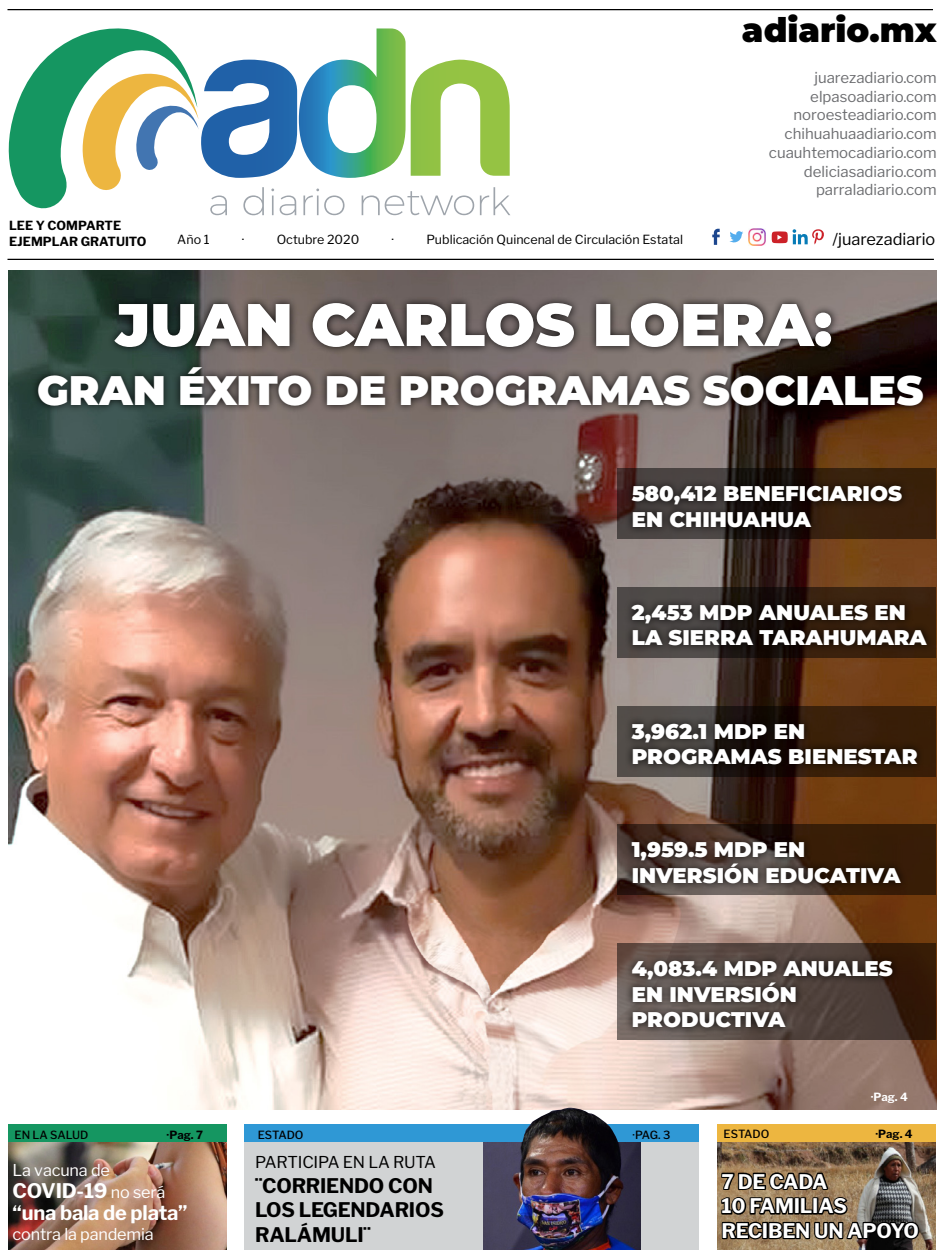
<style>
.page{position:relative;width:945px;height:1260px;background:#fff}
.page>*{position:absolute;margin:0;border:0;box-sizing:border-box;transform-origin:0 0}
.t1{font:900 60px "Montserrat";color:#fff}
.t2{font:900 41.25px "Montserrat";color:#fff}
.t3{font:900 33.75px "Montserrat";color:#000}
.t4{font:900 21.25px/25.5px "Montserrat";color:#fff}
.t5{font:700 20px/24.6px "Libre Franklin";letter-spacing:-.01em;color:#fff}
.t6{font:700 20px/24.6px "Libre Franklin";letter-spacing:-.01em;color:#000}
.t7{font:16.38px "Libre Franklin";color:#000}
.t8{font:16.25px "Libre Franklin";letter-spacing:-.01em;color:#fff}
.t9{font:16.25px "Libre Franklin";letter-spacing:-.01em;color:#000}
.t10{font:15px/18.8px "Libre Franklin";color:#6d6e71;text-align:right}
.t11{font:12.5px "Libre Franklin";color:#000}
.t12{font:700 12.5px "Libre Franklin";color:#000}
.t13{font:500 11.25px "Libre Franklin";color:#000}
.t14{font:700 11.25px "Libre Franklin";color:#000}
.t15{font:700 11.25px "Libre Franklin";color:#fff}
.s1{font-weight:400;font-size:16.25px}
</style>
<div class="page">
<div style="left:244px;top:1125px;width:455px;height:125px;background:#d1d3d4"></div>
<img style="left:8px;top:1142px;width:219px;height:108px">
<img style="left:717px;top:1142px;width:219px;height:108px">
<svg style="left:719px;top:1142px;width:201px;height:108px"></svg>
<div style="left:8px;top:1125px;width:219px;height:17px;background:#159661"></div>
<div style="left:717px;top:1124px;width:219px;height:18px;background:#edb640"></div>
<svg style="left:8px;top:28px;width:502px;height:187px"></svg>
<img style="left:749px;top:229px;width:16px;height:16px">
<svg style="left:712px;top:229px;width:8px;height:16px"></svg>
<svg style="left:729px;top:231px;width:14px;height:12px"></svg>
<svg style="left:772px;top:229px;width:52px;height:15px"></svg>
<hr style="left:8px;top:9px;width:925px;height:1px;background:#000">
<hr style="left:8px;top:259px;width:926px;height:1px;background:#000">
<img style="left:483px;top:1142px;width:158px;height:108px">
<div style="left:244px;top:1125px;width:455px;height:17px;background:#2f98d5"></div>
<img style="left:9px;top:271px;width:927px;height:839px">
<div style="left:107px;top:296px;width:732px;height:59px;background:#000;opacity:.87"></div>
<div style="left:30px;top:359px;width:901px;height:55px;background:#000;opacity:.87"></div>
<svg style="left:617px;top:468px;width:319px;height:71px;fill:#3a210d"></svg>
<svg style="left:617px;top:587px;width:319px;height:71px"></svg>
<svg style="left:617px;top:706px;width:319px;height:71px;fill:#391e0b"></svg>
<svg style="left:617px;top:824px;width:319px;height:71px;fill:#381d07"></svg>
<svg style="left:617px;top:943px;width:319px;height:97px"></svg>
<div style="left:624px;top:478px;width:285px;height:57px;background:#000;opacity:.87"></div>
<div style="left:624px;top:597px;width:311px;height:56px;background:#000;opacity:.87"></div>
<div style="left:624px;top:716px;width:301px;height:56px;background:#000;opacity:.87"></div>
<div style="left:623px;top:835px;width:285px;height:56px;background:#000;opacity:.87"></div>
<div style="left:624px;top:953px;width:276px;height:82px;background:#000;opacity:.87"></div>
<img style="left:521px;top:1108px;width:100px;height:61px">
<p class="t12" style="left:9px;top:217px;width:114px">LEE Y COMPARTE</p>
<h3 class="t3" style="left:742px;top:4px;width:197px">ADIARIO.MX</h3>
<p class="t10" style="left:769px;top:68px;width:169px">juarezadiario.com elpasoadiario.com noroesteadiario.com chihuahuaadiario.com cuauhtemocadiario.com deliciasadiario.com parraladiario.com</p>
<p class="t12" style="left:9px;top:234px;width:139px">EJEMPLAR GRATUITO</p>
<p class="t11" style="left:177px;top:232px;width:34px">Año 1</p>
<p class="t11" style="left:242px;top:232px;width:4px">·</p>
<p class="t11" style="left:277px;top:232px;width:84px">Octubre 2020</p>
<p class="t11" style="left:392px;top:232px;width:4px">·</p>
<p class="t11" style="left:426px;top:232px;width:258px">Publicación Quincenal de Circulación Estatal</p>
<p class="t7" style="left:833px;top:229px;width:104px">/juarezadiario</p>
<h1 class="t1" style="left:116px;top:280px;width:718px">JUAN CARLOS LOERA:</h1>
<h2 class="t2" style="left:37px;top:359px;width:888px">GRAN ÉXITO DE PROGRAMAS SOCIALES</h2>
<p class="t4" style="left:632px;top:480px;width:272px">580,412 BENEFICIARIOS<br>EN CHIHUAHUA</p>
<p class="t4" style="left:632px;top:598px;width:86px">2,453 MDP</p>
<p class="t4" style="left:759px;top:598px;width:17px">ANUALES</p>
<p class="t4" style="left:875px;top:598px;width:16px">EN</p>
<p class="t4" style="left:632px;top:624px;width:52px">LA SIERRA</p>
<p class="t4" style="left:759px;top:624px;width:18px">TARAHUMARA</p>
<p class="t4" style="left:632px;top:717px;width:101px">3,962.1 MDP</p>
<p class="t4" style="left:632px;top:717px;width:287px;text-indent:142px">EN<br>PROGRAMAS BIENESTAR</p>
<p class="t4" style="left:632px;top:836px;width:101px">1,959.5 MDP</p>
<p class="t4" style="left:632px;top:836px;width:270px;text-indent:142px">EN<br>INVERSIÓN EDUCATIVA</p>
<p class="t4" style="left:632px;top:955px;width:111px">4,083.4 MDP</p>
<p class="t4" style="left:632px;top:955px;width:263px;text-indent:152px">ANUALES<br>EN INVERSIÓN<br>PRODUCTIVA</p>
<p class="t15" style="left:871px;top:1090px;width:39px">·PAG. 4</p>
<p class="t13" style="left:15px;top:1128px;width:75px">EN LA SALUD</p>
<p class="t14" style="left:167px;top:1128px;width:38px">·PAG. 7</p>
<p class="t13" style="left:724px;top:1128px;width:47px">ESTADO</p>
<p class="t14" style="left:875px;top:1128px;width:39px">·PAG. 4</p>
<p class="t13" style="left:258px;top:1128px;width:73px">ESTADO</p>
<p class="t13" style="left:633px;top:1128px;width:39px">·PAG. 3</p>
<p class="t8" style="left:13px;top:1160px;width:99px">La vacuna de</p>
<p class="t5" style="left:13px;top:1180px;width:177px;line-height:22.1px">COVID-19 <span class="s1">no será </span>“UNA BALA DE PLATA”</p>
<p class="t8" style="left:13px;top:1224px;width:143px">contra la pandemia</p>
<p class="t9" style="left:255px;top:1152px;width:182px">Participa en la ruta</p>
<p class="t6" style="left:255px;top:1173px;width:190px">¨CORRIENDO CON<br>LOS LEGENDARIOS<br>RALÁMULI¨</p>
<p class="t5" style="left:722px;top:1169px;width:199px">7 DE CADA<br>10 FAMILIAS<br>RECIBEN UN APOYO</p>
</div>
